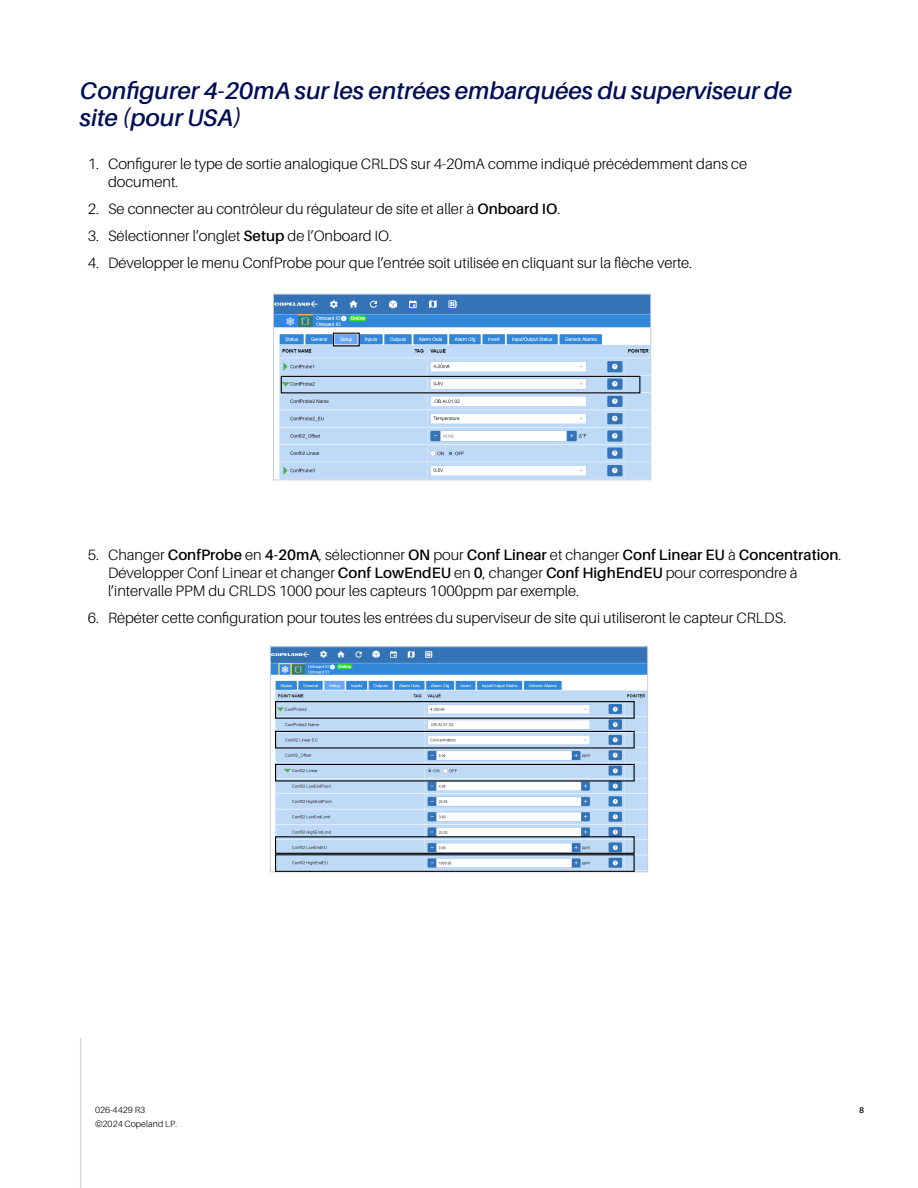
<style>
.page{position:relative;width:918px;height:1188px;background:#fff}
.page>*{position:absolute;margin:0;border:0;box-sizing:border-box;transform-origin:0 0}
.t1{font:italic 600 24px/27px "Aileron";color:#000e57}
.t2{font:300 15px/18px "Aileron";color:#000}
.t3{font:300 9px "Aileron";color:#000}
.t4{font:600 8.25px "Aileron";color:#000}
.s1{font-weight:600}
</style>
<div class="page">
<hr style="left:80px;top:1038px;width:1px;height:150px;background:#d9d9d9">
<img style="left:275px;top:296px;width:374px;height:182px">
<div style="left:273px;top:294px;width:378px;height:186px;border:1px solid #cbcfdd"></div>
<div style="left:281px;top:376px;width:359px;height:17px;border:1px solid #000"></div>
<img style="left:272px;top:648px;width:374px;height:222px">
<div style="left:275px;top:701px;width:360px;height:18px;border:1px solid #000"></div>
<div style="left:275px;top:731px;width:360px;height:18px;border:1px solid #000"></div>
<div style="left:275px;top:764px;width:360px;height:18px;border:1px solid #000"></div>
<div style="left:275px;top:836px;width:360px;height:18px;border:1px solid #000"></div>
<div style="left:275px;top:854px;width:360px;height:18px;border:1px solid #000"></div>
<h1 class="t1" style="left:80px;top:78px;width:714px">Configurer 4-20mA sur les entrées embarquées du superviseur de site (pour USA)</h1>
<p class="t2" style="left:108px;top:155px;width:641px;text-indent:-20px">1. Configurer le type de sortie analogique CRLDS sur 4-20mA comme indiqué précédemment dans ce document.</p>
<p class="t2" style="left:88px;top:200px;width:474px">2. Se connecter au contrôleur du régulateur de site et aller à <span class="s1">Onboard IO</span>.</p>
<p class="t2" style="left:88px;top:227px;width:306px">3. Sélectionner l’onglet <span class="s1">Setup</span> de l’Onboard IO.</p>
<p class="t2" style="left:88px;top:254px;width:606px">4. Développer le menu ConfProbe pour que l’entrée soit utilisée en cliquant sur la flèche verte.</p>
<p class="t2" style="left:108px;top:546px;width:735px;text-indent:-20px">5. Changer <span class="s1">ConfProbe</span> en <span class="s1">4-20mA</span>, sélectionner <span class="s1">ON</span> pour <span class="s1">Conf Linear</span> et changer <span class="s1">Conf Linear EU</span> à <span class="s1">Concentration</span>.<br>Développer Conf Linear et changer <span class="s1">Conf LowEndEU</span> en <span class="s1">0</span>, changer <span class="s1">Conf HighEndEU</span> pour correspondre à l’intervalle PPM du CRLDS 1000 pour les capteurs 1000ppm par exemple.</p>
<p class="t2" style="left:88px;top:609px;width:700px">6. Répéter cette configuration pour toutes les entrées du superviseur de site qui utiliseront le capteur CRLDS.</p>
<p class="t3" style="left:95px;top:1105px;width:52px">026-4429 R3</p>
<p class="t4" style="left:859px;top:1106px;width:6px">8</p>
<p class="t3" style="left:95px;top:1119px;width:84px">©2024 Copeland LP.</p>
</div>
